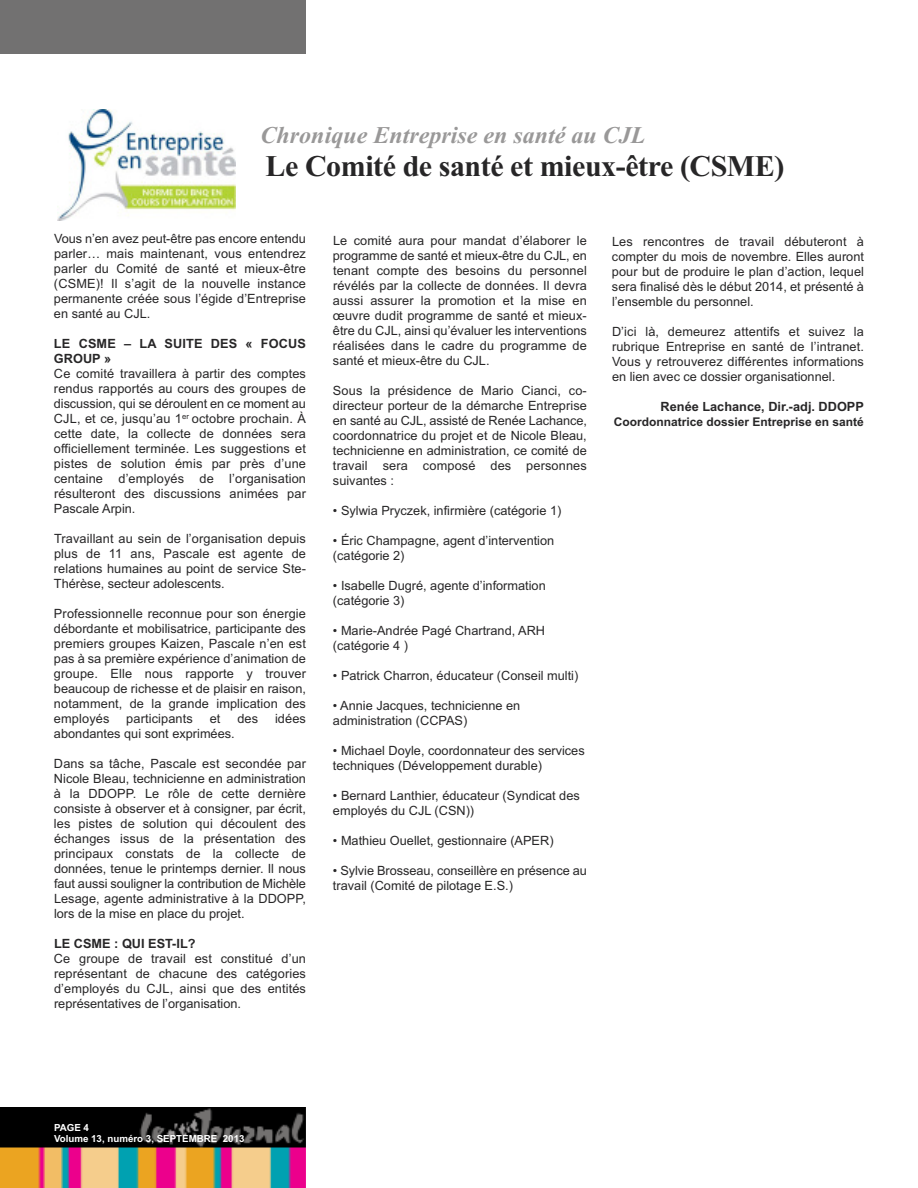
<style>
.page{position:relative;width:918px;height:1188px;background:#fff}
.page>*{position:absolute;margin:0;border:0;box-sizing:border-box;transform-origin:0 0}
.t1{font:700 30px "Times New Roman";letter-spacing:-.015em;color:#272627}
.t2{font:italic 700 24px "Times New Roman";color:#999898}
.t3{font:12.75px/15px "Arial";color:#272627;text-align:justify}
.t4{font:700 12.75px/15px "Arial";color:#272627}
.t5{font:700 12px "Arial";color:#272627}
.t6{font:700 9.75px/11.7px "Arial";color:#fff}
</style>
<div class="page">
<img style="left:0;top:1107px;width:306px;height:81px">
<div style="left:0;top:0;width:306px;height:54px;background:#727171"></div>
<img style="left:57px;top:109px;width:179px;height:111px">
<h2 class="t2" style="left:261px;top:121px;width:386px">Chronique Entreprise en santé au CJL</h2>
<h1 class="t1" style="left:266px;top:148px;width:520px">Le Comité de santé et mieux-être (CSME)</h1>
<p class="t3" style="left:54px;top:231px;width:254px">Vous n’en avez peut-être pas encore entendu parler… mais maintenant, vous entendrez parler du Comité de santé et mieux-être (CSME)! Il s’agit de la nouvelle instance permanente créée sous l’égide d’Entreprise en santé au CJL.</p>
<p class="t4" style="left:54px;top:336px;width:254px">LE CSME – LA SUITE DES « FOCUS<br>GROUP »</p>
<p class="t3" style="left:54px;top:366px;width:254px">Ce comité travaillera à partir des comptes rendus rapportés au cours des groupes de discussion, qui se déroulent en ce moment au CJL, et ce, jusqu’au 1<sup>er</sup> octobre prochain. À cette date, la collecte de données sera officiellement terminée. Les suggestions et pistes de solution émis par près d’une centaine d’employés de l’organisation résulteront des discussions animées par Pascale Arpin.</p>
<p class="t3" style="left:54px;top:531px;width:254px">Travaillant au sein de l’organisation depuis plus de 11 ans, Pascale est agente de relations humaines au point de service Ste-Thérèse, secteur adolescents.</p>
<p class="t3" style="left:54px;top:606px;width:254px">Professionnelle reconnue pour son énergie débordante et mobilisatrice, participante des premiers groupes Kaizen, Pascale n’en est pas à sa première expérience d’animation de groupe. Elle nous rapporte y trouver beaucoup de richesse et de plaisir en raison, notamment, de la grande implication des employés</p>
<p class="t3" style="left:126px;top:711px;width:68px">participants</p>
<p class="t3" style="left:210px;top:711px;width:12px">et</p>
<p class="t3" style="left:237px;top:711px;width:22px">des</p>
<p class="t3" style="left:275px;top:711px;width:32px">idées</p>
<p class="t3" style="left:54px;top:726px;width:182px">abondantes qui sont exprimées.</p>
<p class="t3" style="left:54px;top:756px;width:254px">Dans sa tâche, Pascale est secondée par Nicole Bleau, technicienne en administration à la DDOPP. Le rôle de cette dernière consiste à observer et à consigner, par écrit, les pistes de solution qui découlent des échanges issus de la présentation des principaux constats de la collecte de données, tenue le printemps dernier. Il nous faut aussi souligner la contribution de Michèle Lesage, agente administrative à la DDOPP, lors de la mise en place du projet.</p>
<p class="t4" style="left:54px;top:936px;width:143px">LE CSME : QUI EST-IL?</p>
<p class="t3" style="left:54px;top:951px;width:254px">Ce groupe de travail est constitué d’un représentant de chacune des catégories d’employés du CJL, ainsi que des entités représentatives de l’organisation.</p>
<p class="t3" style="left:333px;top:233px;width:255px">Le comité aura pour mandat d’élaborer le programme de santé et mieux-être du CJL, en tenant compte des besoins du personnel révélés par la collecte de données. Il devra aussi assurer la promotion et la mise en œuvre dudit programme de santé et mieux&shy;être du CJL, ainsi qu’évaluer les interventions réalisées dans le cadre du programme de santé et mieux-être du CJL.</p>
<p class="t3" style="left:333px;top:383px;width:255px">Sous la présidence de Mario Cianci, co&shy;directeur porteur de la démarche Entreprise en santé au CJL, assisté de Renée Lachance, coordonnatrice du projet et de Nicole Bleau, technicienne en administration, ce comité de travail sera composé des personnes suivantes :</p>
<p class="t3" style="left:333px;top:503px;width:230px">• Sylwia Pryczek, infirmière (catégorie 1)</p>
<p class="t3" style="left:333px;top:533px;width:223px">• Éric Champagne, agent d’intervention (catégorie 2)</p>
<p class="t3" style="left:333px;top:578px;width:214px">• Isabelle Dugré, agente d’information (catégorie 3)</p>
<p class="t3" style="left:333px;top:623px;width:214px">• Marie-Andrée Pagé Chartrand, ARH (catégorie 4 )</p>
<p class="t3" style="left:333px;top:668px;width:247px">• Patrick Charron, éducateur (Conseil multi)</p>
<p class="t3" style="left:333px;top:698px;width:189px">• Annie Jacques, technicienne en administration (CCPAS)</p>
<p class="t3" style="left:333px;top:743px;width:253px">• Michael Doyle, coordonnateur des services techniques (Développement durable)</p>
<p class="t3" style="left:333px;top:788px;width:248px">• Bernard Lanthier, éducateur (Syndicat des employés du CJL (CSN))</p>
<p class="t3" style="left:333px;top:833px;width:222px">• Mathieu Ouellet, gestionnaire (APER)</p>
<p class="t3" style="left:333px;top:863px;width:255px">• Sylvie Brosseau, conseillère en présence au travail (Comité de pilotage E.S.)</p>
<p class="t3" style="left:612px;top:234px;width:253px">Les rencontres de travail débuteront à compter du mois de novembre. Elles auront pour but de produire le plan d’action, lequel sera finalisé dès le début 2014, et présenté à l’ensemble du personnel.</p>
<p class="t3" style="left:612px;top:324px;width:253px">D’ici là, demeurez attentifs et suivez la rubrique Entreprise en santé de l’intranet.<br>Vous y retrouverez différentes informations en lien avec ce dossier organisationnel.</p>
<p class="t4" style="left:661px;top:399px;width:205px">Renée Lachance, Dir.-adj. DDOPP</p>
<p class="t5" style="left:614px;top:415px;width:252px">Coordonnatrice dossier Entreprise en santé</p>
<p class="t6" style="left:54px;top:1121px;width:192px">PAGE 4<br>Volume 13, numéro 3, SEPTEMBRE 2013</p>
</div>
